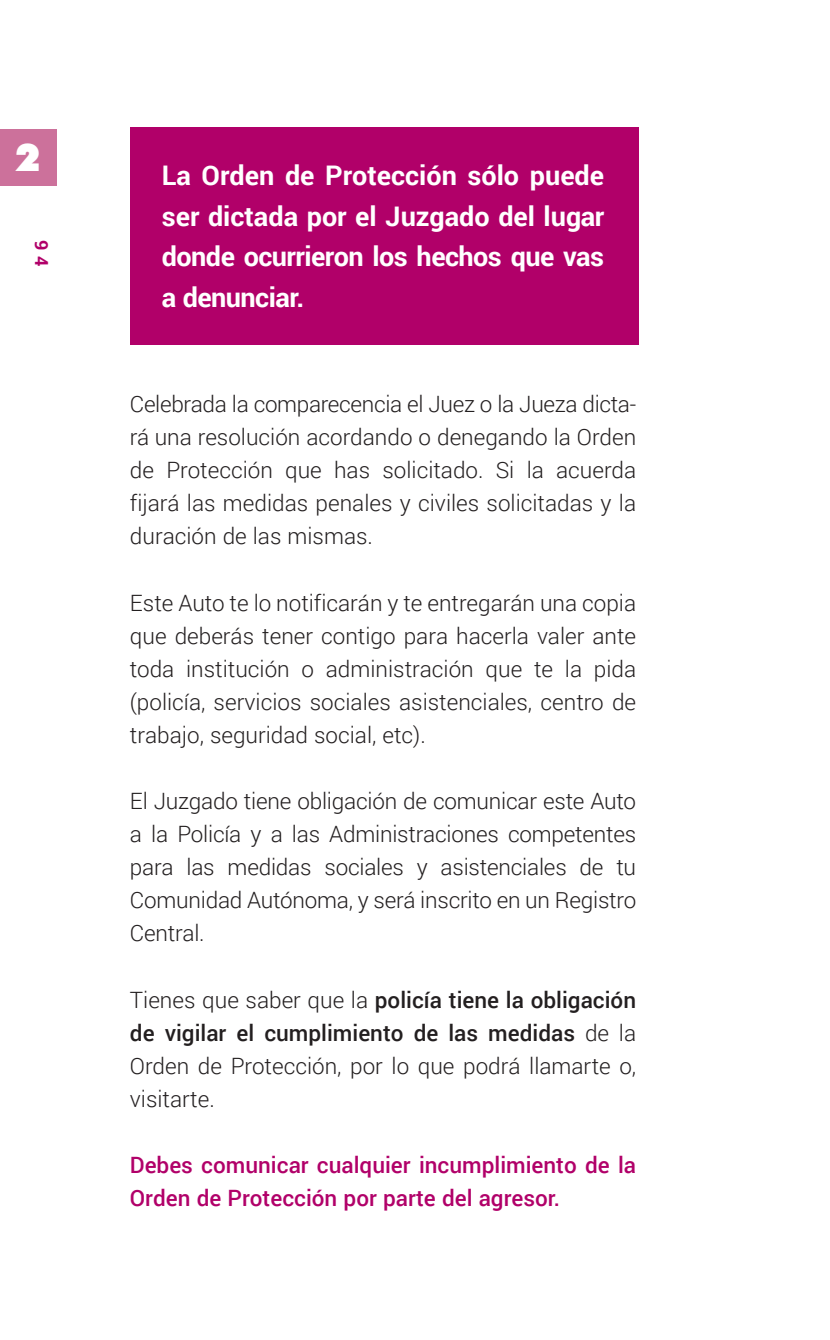
<style>
.page{position:relative;width:830px;height:1340px;background:#fff}
.page>*{position:absolute;margin:0;border:0;box-sizing:border-box;transform-origin:0 0}
.t1{font:900 38.25px "Futura BT";color:#fff}
.t2{font:700 27px/40.5px "Roboto";letter-spacing:-.02em;color:#fff;text-align:justify}
.t3{font:300 22.5px/33.1px "Roboto";color:#231f20;text-align:justify}
.t4{font:500 22.5px/33.1px "Roboto";color:#b10069}
.t5{font:700 18px "Roboto";color:#b10069}
.s1{font-weight:500}
</style>
<div class="page">
<div style="left:0;top:129px;width:56px;height:57px;background:#cc719b"></div>
<div style="left:130px;top:128px;width:508px;height:217px;background:#b10069"></div>
<h1 class="t1" style="left:15px;top:134px;width:28px">2</h1>
<p class="t5" style="left:54px;top:240px;width:28px;rotate:90deg">9 4</p>
<p class="t2" style="left:162px;top:154px;width:443px">La Orden de Protección sólo puede ser dictada por el Juzgado del lugar donde ocurrieron los hechos que vas a denunciar.</p>
<p class="t3" style="left:130px;top:387px;width:507px">Celebrada la comparecencia el Juez o la Jueza dicta‑ rá una resolución acordando o denegando la Orden de Protección que has solicitado. Si la acuerda fijará las medidas penales y civiles solicitadas y la duración de las mismas.</p>
<p class="t3" style="left:130px;top:585px;width:507px">Este Auto te lo notificarán y te entregarán una copia que deberás tener contigo para hacerla valer ante toda institución o administración que te la pida (policía, servicios sociales asistenciales, centro de trabajo, seguridad social, etc).</p>
<p class="t3" style="left:130px;top:783px;width:507px">El Juzgado tiene obligación de comunicar este Auto a la Policía y a las Administraciones competentes para las medidas sociales y asistenciales de tu Comunidad Autónoma, y será inscrito en un Registro Central.</p>
<p class="t3" style="left:130px;top:982px;width:507px">Tienes que saber que la <span class="s1">policía tiene la obligación de vigilar el cumplimiento de las medidas</span> de la Orden de Protección, por lo que podrá llamarte o, visitarte.</p>
<p class="t4" style="left:130px;top:1147px;width:507px">Debes comunicar cualquier incumplimiento de la<br>Orden de Protección por parte del agresor.</p>
</div>
